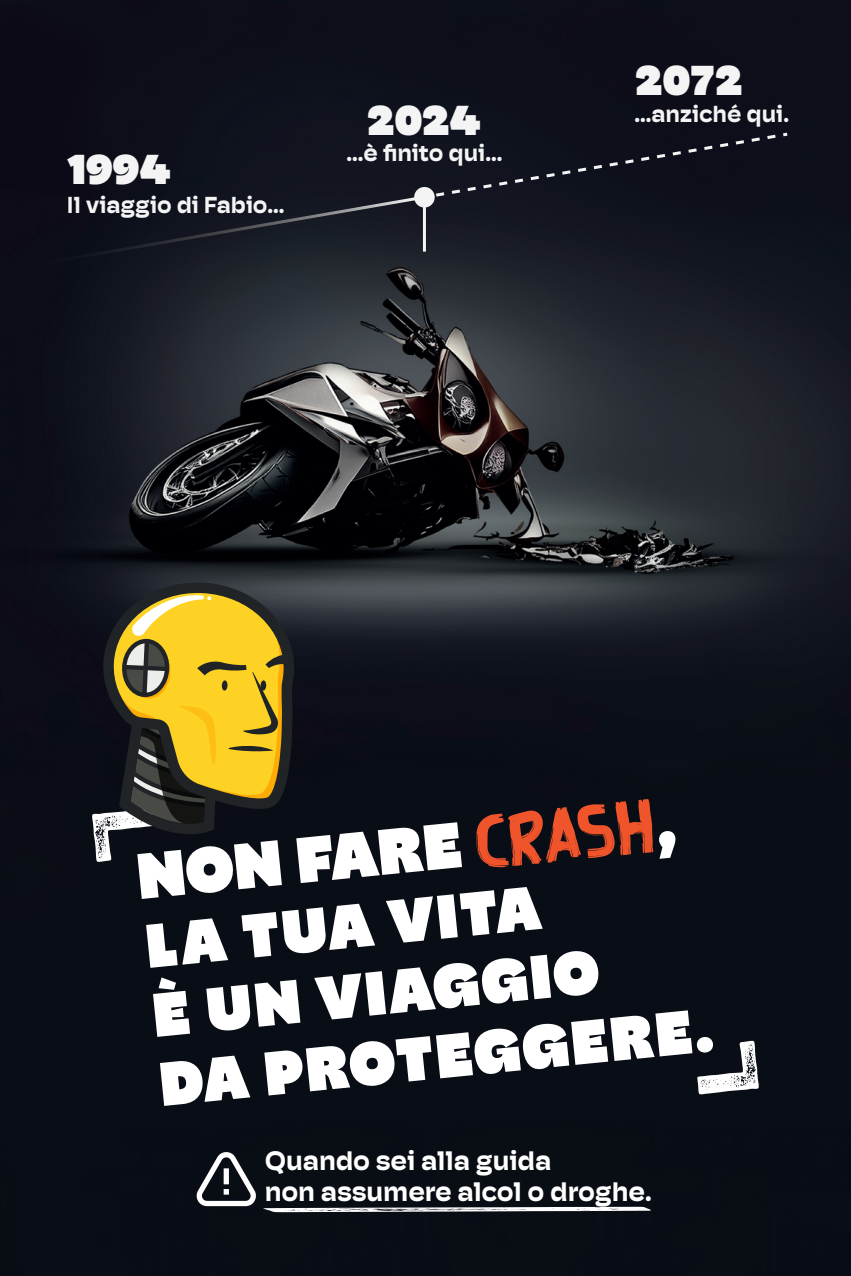
<style>
.page{position:relative;width:851px;height:1276px;background:#fff}
.page>*{position:absolute;margin:0;border:0;box-sizing:border-box;transform-origin:0 0}
.t1{font:900 65.1px "Hoss Sharp";color:#fff;scale:1.04 1}
.t2{font:900 62.4px/69.6px "Hoss Sharp";color:#fff;scale:1.04 1}
.t3{font:900 42.3px "Hoss Sharp";color:#fff;scale:1.04 1}
.t4{font:700 27px/30px "Hoss Sharp";letter-spacing:-.005em;color:#fff;scale:1.04 1}
.t5{font:700 23.4px "Hoss Sharp";letter-spacing:-.005em;color:#fff;scale:1.04 1}
.s1{font-family:"Wall Painter";font-weight:400;font-size:76.2px;color:#f0542b}
</style>
<div class="page">
<img style="left:0;top:0;width:850px;height:1276px">
<div style="left:98px;top:580px;width:200px;height:611px;background:#090d16"></div>
<svg style="left:0;top:133px;width:787px;height:139px;background:#131620"></svg>
<div style="left:414px;top:187px;width:20px;height:20px;background:#f4f4f5;border-radius:50%"></div>
<svg style="left:263px;top:1206px;width:387px;height:6px"></svg>
<svg style="left:190px;top:1146px;width:67px;height:62px"></svg>
<div style="left:694px;top:1040px;width:65px;height:54px;background:#090d16"></div>
<svg style="left:92px;top:585px;width:199px;height:277px;background:#786827"></svg>
<h3 class="t3" style="left:67px;top:145px;width:102px">1994</h3>
<p class="t5" style="left:67px;top:191px;width:211px">Il viaggio di Fabio...</p>
<h3 class="t3" style="left:367px;top:95px;width:111px">2024</h3>
<p class="t5" style="left:346px;top:139px;width:151px">...è finito qui...</p>
<h3 class="t3" style="left:635px;top:55px;width:104px">2072</h3>
<p class="t5" style="left:634px;top:100px;width:150px">...anziché qui.</p>
<h1 class="t1" style="left:132px;top:839px;width:522px;rotate:-6deg">NON FARE <span class="s1">CRASH</span>,</h1>
<h2 class="t2" style="left:141px;top:914px;width:536px;rotate:-6deg">LA TUA VITA<br>È UN VIAGGIO<br>DA PROTEGGERE.</h2>
<p class="t4" style="left:265px;top:1146px;width:373px">Quando sei alla guida<br>non assumere alcol o droghe.</p>
</div>
